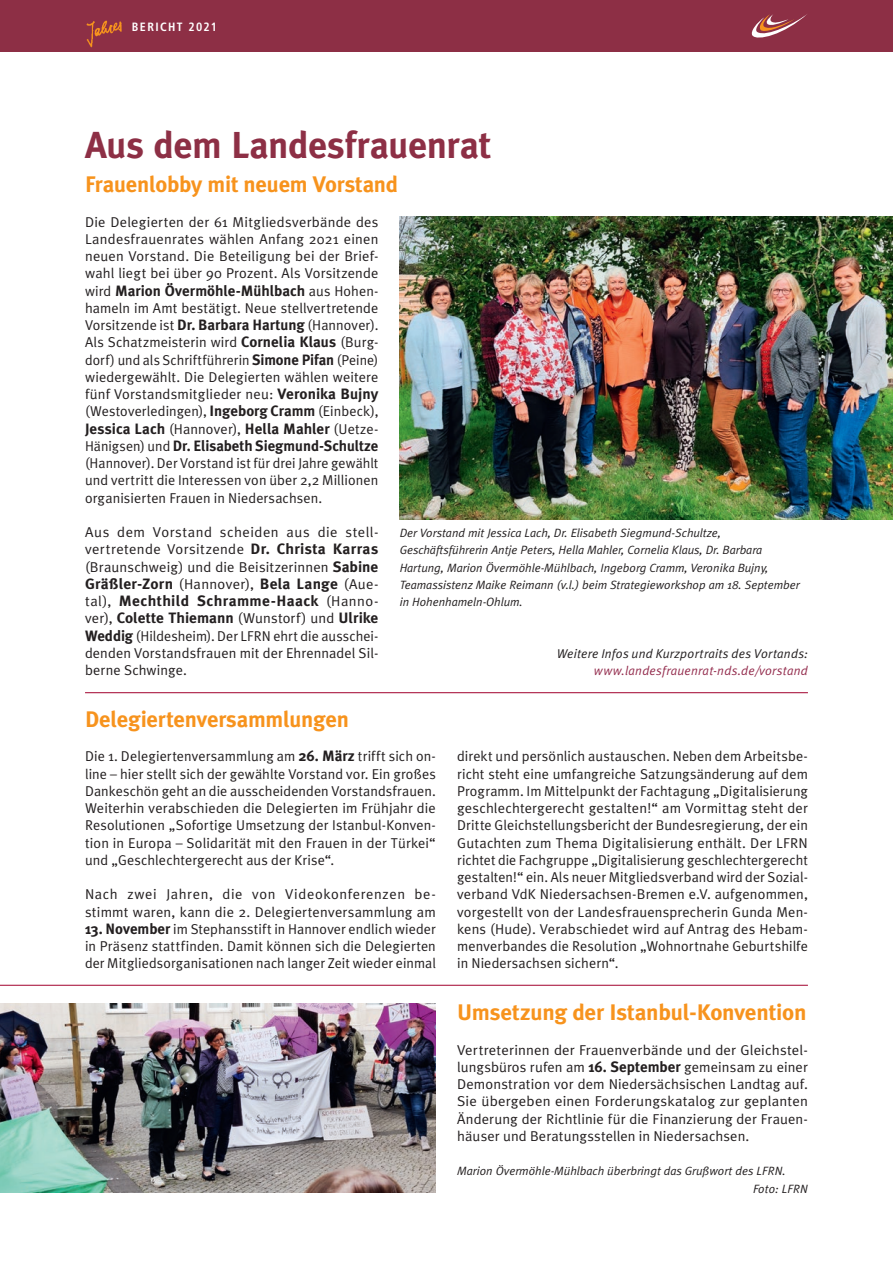
<style>
.page{position:relative;width:893px;height:1263px;background:#fff}
.page>*{position:absolute;margin:0;border:0;box-sizing:border-box;transform-origin:0 0}
.t1{font:700 37.5px "Meta Plus";letter-spacing:-.01em;color:#8d2f45}
.t2{font:700 22.5px "Meta Plus";letter-spacing:-.01em;color:#f7931d}
.t3{font:700 15px/17.2px "Meta Plus";color:#231f20}
.t4{font:14.25px/17.2px "Meta Plus Normal";letter-spacing:.01em;color:#231f20;text-align:justify}
.t5{font:14.25px/17.2px "Meta Plus Normal";letter-spacing:.01em;color:#231f20;text-align:justify;scale:1.04 1}
.t6{font:italic 12.75px "Meta Plus Normal";letter-spacing:.015em;color:#231f20}
.t7{font:italic 12.75px "Meta Plus Normal";letter-spacing:.02em;color:#942d4e}
.t8{font:italic 12px/17.2px "Meta Plus Normal";color:#231f20}
.t9{font:700 condensed 12px "Frutiger";letter-spacing:.115em;color:#fff}
.s1{font-family:"Meta Plus Normal";font-weight:400;font-size:14.25px}
.s2{font-family:"Meta Plus";font-weight:700;font-size:15px}
</style>
<div class="page">
<div style="left:0;top:0;width:893px;height:51px;background:#8d2f45"></div>
<img style="left:86px;top:21px;width:36px;height:26px">
<svg style="left:751px;top:14px;width:56px;height:24px"></svg>
<img style="left:400px;top:217px;width:493px;height:302px">
<img style="left:0;top:1003px;width:436px;height:190px">
<hr style="left:85px;top:692px;width:723px;height:1px;background:#a2022e">
<hr style="left:0;top:985px;width:808px;height:1px;background:#a2022e">
<p class="t9" style="left:132px;top:20px;width:87px">BERICHT 2021</p>
<h1 class="t1" style="left:85px;top:123px;width:408px">Aus dem Landesfrauenrat</h1>
<h2 class="t2" style="left:85px;top:171px;width:315px">Frauenlobby mit neuem Vorstand</h2>
<p class="t4" style="left:85px;top:213px;width:295px">Die Delegierten der 61 Mitgliedsverbände des Landesfrauenrates wählen Anfang 2021 einen neuen Vorstand. Die Beteiligung bei der Brief&shy;wahl liegt bei über 90 Prozent. Als Vorsitzende</p>
<p class="t3" style="left:85px;top:282px;width:295px"><span class="s1">wird</span> Marion Övermöhle-Mühlbach <span class="s1">aus Hohen-</span></p>
<p class="t4" style="left:85px;top:299px;width:295px">hameln im Amt bestätigt. Neue stellvertretende Vorsitzende ist <span class="s2">Dr. Barbara Hartung</span> (Hannover).<br>Als Schatzmeisterin wird <span class="s2">Cornelia Klaus</span> (Burg&shy;dorf) und als Schriftführerin <span class="s2">Simone Pifan</span> (Peine) wiedergewählt. Die Delegierten wählen weitere fünf Vorstandsmitglieder neu: <span class="s2">Veronika Bujny </span>(Westoverledingen), <span class="s2">Ingeborg Cramm</span> (Einbeck),</p>
<p class="t3" style="left:85px;top:420px;width:295px">Jessica Lach <span class="s1">(Hannover),</span> Hella Mahler <span class="s1">(Uetze-<br>Hänigsen) und</span> Dr. Elisabeth Siegmund-Schultze</p>
<p class="t4" style="left:85px;top:454px;width:295px">(Hannover). Der Vorstand ist für drei Jahre gewählt und vertritt die Interessen von über 2,2 Millionen organisierten Frauen in Niedersachsen.</p>
<p class="t4" style="left:85px;top:523px;width:295px">Aus dem Vorstand scheiden aus die stell&shy;vertretende Vorsitzende <span class="s2">Dr. Christa Karras </span>(Braunschweig) und die Beisitzerinnen <span class="s2">Sabine</span></p>
<p class="t3" style="left:85px;top:575px;width:295px;text-align:justify">Gräßler-Zorn <span class="s1">(Hannover),</span> Bela Lange <span class="s1">(Aue&shy;tal),</span> Mechthild Schramme-Haack <span class="s1">(Hanno&shy;ver),</span> Colette Thiemann <span class="s1">(Wunstorf) und</span> Ulrike</p>
<p class="t4" style="left:85px;top:627px;width:295px"><span class="s2">Weddig</span> (Hildesheim). Der LFRN ehrt die ausschei&shy;denden Vorstandsfrauen mit der Ehrennadel Sil&shy;berne Schwinge.</p>
<h2 class="t2" style="left:85px;top:706px;width:266px">Delegiertenversammlungen</h2>
<p class="t4" style="left:85px;top:748px;width:352px">Die 1. Delegiertenversammlung am <span class="s2">26. März</span> trifft sich on&shy;line – hier stellt sich der gewählte Vorstand vor. Ein großes Dankeschön geht an die ausscheidenden Vorstandsfrauen.<br>Weiterhin verabschieden die Delegierten im Frühjahr die Resolutionen „Sofortige Umsetzung der Istanbul-Konven&shy;tion in Europa – Solidarität mit den Frauen in der Türkei“ und „Geschlechtergerecht aus der Krise“.</p>
<p class="t4" style="left:85px;top:886px;width:352px">Nach zwei Jahren, die von Videokonferenzen be&shy;stimmt waren, kann die 2. Delegiertenversammlung am</p>
<p class="t4" style="left:85px;top:920px;width:352px"><span class="s2">13. November</span> im Stephansstift in Hannover endlich wieder in Präsenz stattfinden. Damit können sich die Delegierten der Mitgliedsorganisationen nach langer Zeit wieder einmal</p>
<p class="t8" style="left:400px;top:524px;width:402px">Der Vorstand mit Jessica Lach, Dr. Elisabeth Siegmund-Schultze, Geschäftsführerin Antje Peters, Hella Mahler, Cornelia Klaus, Dr. Barbara Hartung, Marion Övermöhle-Mühlbach, Ingeborg Cramm, Veronika Bujny, Teamassistenz Maike Reimann (v.l.) beim Strategieworkshop am 18. September in Hohenhameln-Ohlum.</p>
<p class="t6" style="left:557px;top:646px;width:253px">Weitere Infos und Kurzportraits des Vortands:</p>
<p class="t7" style="left:594px;top:663px;width:216px">www.landesfrauenrat-nds.de/vorstand</p>
<p class="t4" style="left:457px;top:748px;width:352px">direkt und persönlich austauschen. Neben dem Arbeitsbe&shy;richt steht eine umfangreiche Satzungsänderung auf dem Programm. Im Mittelpunkt der Fachtagung „Digitalisierung geschlechtergerecht gestalten!“ am Vormittag steht der Dritte Gleichstellungsbericht der Bundesregierung, der ein Gutachten zum Thema Digitalisierung enthält. Der LFRN richtet die Fachgruppe „Digitalisierung geschlechtergerecht gestalten!“ ein. Als neuer Mitgliedsverband wird der Sozial&shy;verband VdK Niedersachsen-Bremen e.V. aufgenommen, vorgestellt von der Landesfrauensprecherin Gunda Men&shy;kens (Hude). Verabschiedet wird auf Antrag des Hebam&shy;menverbandes die Resolution „Wohnortnahe Geburtshilfe in Niedersachsen sichern“.</p>
<h2 class="t2" style="left:457px;top:999px;width:351px">Umsetzung der Istanbul-Konvention</h2>
<p class="t5" style="left:457px;top:1041px;width:339px">Vertreterinnen der Frauenverbände und der Gleichstel&shy;lungsbüros rufen am <span class="s2">16. September</span> gemeinsam zu einer Demonstration vor dem Niedersächsischen Landtag auf.<br>Sie übergeben einen Forderungskatalog zur geplanten Änderung der Richtlinie für die Finanzierung der Frauen&shy;häuser und Beratungsstellen in Niedersachsen.</p>
<p class="t8" style="left:753px;top:1162px;width:56px;text-indent:-296px">Marion Övermöhle-Mühlbach überbringt das Grußwort des LFRN.<br>Foto: LFRN</p>
</div>
